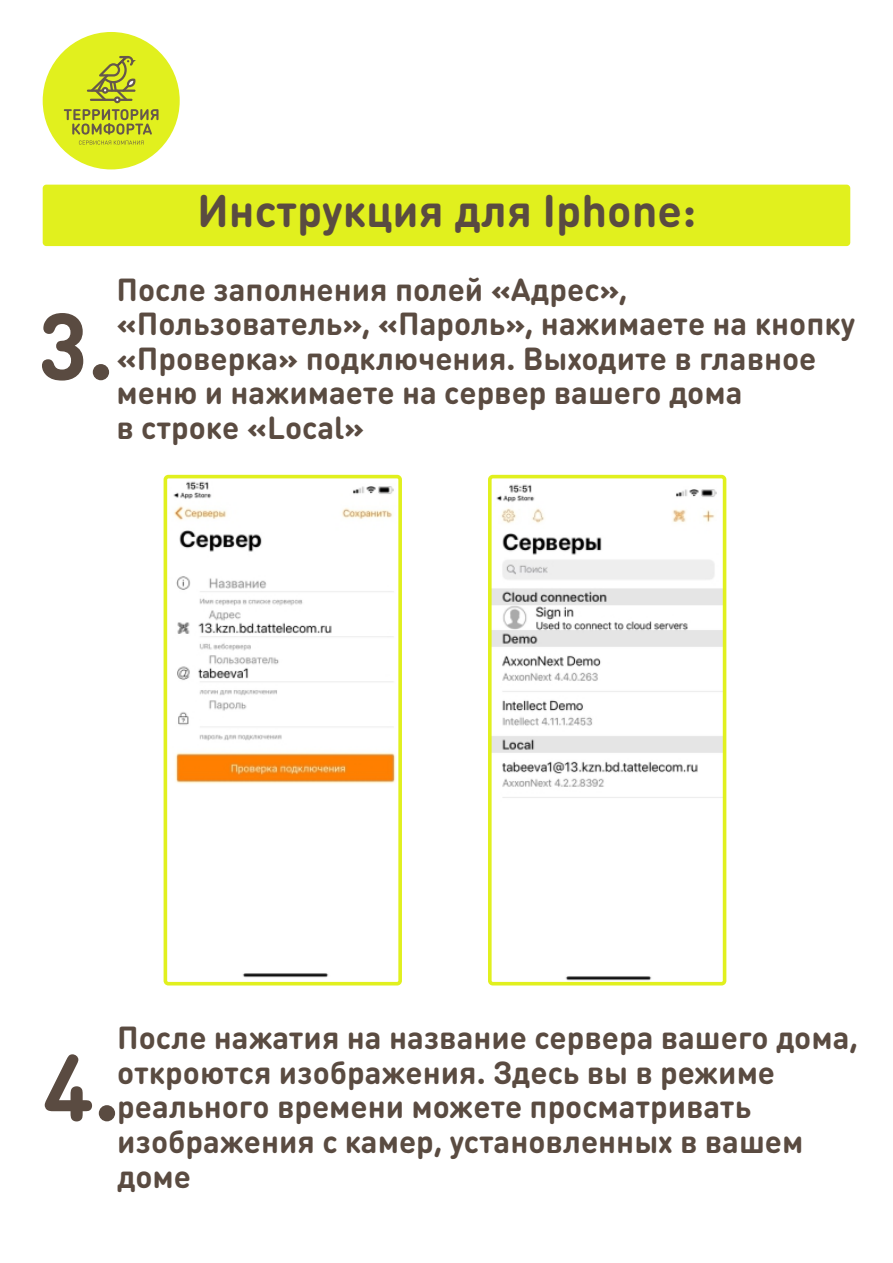
<style>
.page{position:relative;width:893px;height:1263px;background:#fff}
.page>*{position:absolute;margin:0;border:0;box-sizing:border-box;transform-origin:0 0}
.t1{font:700 93.3px "DIN Round Pro";color:#5a4b41}
.t2{font:700 45px "DIN Round Pro";color:#5a4b41}
.t3{font:700 31.5px/34.7px "DIN Round Pro";color:#5a4b41}
</style>
<div class="page">
<img style="left:493px;top:484px;width:228px;height:496px">
<img style="left:173px;top:481px;width:223px;height:497px">
<div style="left:43px;top:185px;width:807px;height:61px;background:#e1f01e;border-radius:4px"></div>
<div style="left:43px;top:32px;width:137px;height:137px;background:#e1f01e;border-radius:50%"></div>
<svg style="left:64px;top:109px;width:95px;height:36px"></svg>
<hr style="left:87px;top:90px;width:49px;height:2px;background:#66574c">
<hr style="left:90px;top:99px;width:43px;height:2px;background:#66574c">
<svg style="left:91px;top:56px;width:45px;height:47px"></svg>
<div style="left:164px;top:475px;width:238px;height:510px;border:4px solid #e1f01e;border-radius:3px"></div>
<div style="left:488px;top:475px;width:238px;height:510px;border:4px solid #e1f01e;border-radius:3px"></div>
<h2 class="t2" style="left:197px;top:193px;width:500px">Инструкция для Iphone:</h2>
<h1 class="t1" style="left:37px;top:309px;width:79px">3.</h1>
<p class="t3" style="left:117px;top:275px;width:740px">После заполнения полей «Адрес», «Пользователь», «Пароль», нажимаете на кнопку «Проверка» подключения. Выходите в главное меню и нажимаете на сервер вашего дома<br>в строке «Local»</p>
<p class="t3" style="left:117px;top:1023px;width:742px">После нажатия на название сервера вашего дома, откроются изображения. Здесь вы в режиме реального времени можете просматривать изображения с камер, установленных в вашем доме</p>
<h1 class="t1" style="left:43px;top:1050px;width:79px">4.</h1>
</div>
